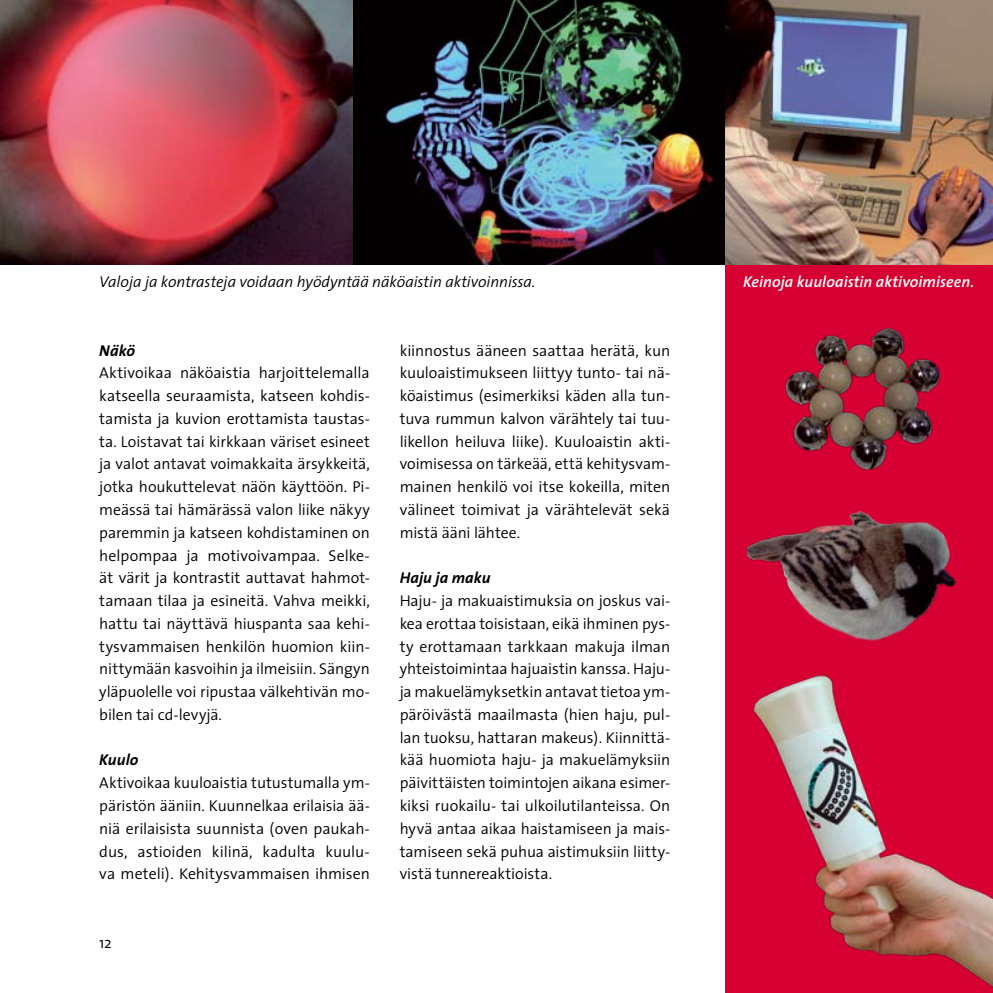
<style>
.page{position:relative;width:993px;height:993px;background:#fff}
.page>*{position:absolute;margin:0;border:0;box-sizing:border-box;transform-origin:0 0}
.t1{font:300 15.75px/22.8px "The Sans";letter-spacing:-.005em;color:#000}
.t2{font:italic 300 15.75px "The Sans";letter-spacing:-.005em;color:#000}
.t3{font:italic 600 15.75px "The Sans";color:#fff}
.s1{font-weight:700;font-style:italic}
</style>
<div class="page">
<div style="left:725px;top:242px;width:267px;height:750px;background:#d60032"></div>
<img style="left:0;top:0;width:725px;height:264px">
<img style="left:753px;top:675px;width:239px;height:313px">
<img style="left:747px;top:510px;width:209px;height:131px">
<img style="left:785px;top:327px;width:156px;height:144px">
<img style="left:725px;top:0;width:267px;height:264px">
<p class="t2" style="left:99px;top:269px;width:437px">Valoja ja kontrasteja voidaan hyödyntää näköaistin aktivoinnissa.</p>
<p class="t3" style="left:742px;top:269px;width:232px">Keinoja kuuloaistin aktivoimiseen.</p>
<p class="t1" style="left:99px;top:338px;width:272px"><span class="s1">Näkö<br></span>Aktivoikaa näköaistia harjoittelemalla katseella seuraamista, katseen kohdis&shy;tamista ja kuvion erottamista taustas&shy;ta. Loistavat tai kirkkaan väriset esineet ja valot antavat voimakkaita ärsykkeitä, jotka houkuttelevat näön käyttöön. Pi&shy;meässä tai hämärässä valon liike näkyy paremmin ja katseen kohdistaminen on helpompaa ja motivoivampaa. Selke&shy;ät värit ja kontrastit auttavat hahmot&shy;tamaan tilaa ja esineitä. Vahva meikki, hattu tai näyttävä hiuspanta saa kehi&shy;tysvammaisen henkilön huomion kiin&shy;nittymään kasvoihin ja ilmeisiin. Sängyn yläpuolelle voi ripustaa välkehtivän mo&shy;bilen tai cd-levyjä.</p>
<p class="t1" style="left:99px;top:748px;width:272px"><span class="s1">Kuulo<br></span>Aktivoikaa kuuloaistia tutustumalla ym&shy;päristön ääniin. Kuunnelkaa erilaisia ää&shy;niä erilaisista suunnista (oven paukah&shy;dus, astioiden kilinä, kadulta kuulu&shy;va meteli). Kehitysvammaisen ihmisen</p>
<p class="t1" style="left:99px;top:930px;width:14px">12</p>
<p class="t1" style="left:399px;top:338px;width:272px;text-align:justify">kiinnostus ääneen saattaa herätä, kun kuuloaistimukseen liittyy tunto- tai nä&shy;köaistimus (esimerkiksi käden alla tun&shy;tuva rummun kalvon värähtely tai tuu&shy;likellon heiluva liike). Kuuloaistin akti&shy;voimisessa on tärkeää, että kehitysvam&shy;mainen henkilö voi itse kokeilla, miten välineet toimivat ja värähtelevät sekä mistä ääni lähtee.</p>
<p class="t1" style="left:399px;top:566px;width:272px"><span class="s1">Haju ja maku<br></span>Haju- ja makuaistimuksia on joskus vai&shy;kea erottaa toisistaan, eikä ihminen pys&shy;ty erottamaan tarkkaan makuja ilman yhteistoimintaa hajuaistin kanssa. Haju&shy;ja makuelämyksetkin antavat tietoa ym&shy;päröivästä maailmasta (hien haju, pul&shy;lan tuoksu, hattaran makeus). Kiinnittä&shy;kää huomiota haju- ja makuelämyksiin päivittäisten toimintojen aikana esimer&shy;kiksi ruokailu- tai ulkoilutilanteissa. On hyvä antaa aikaa haistamiseen ja mais&shy;tamiseen sekä puhua aistimuksiin liitty&shy;vistä tunnereaktioista.</p>
</div>
